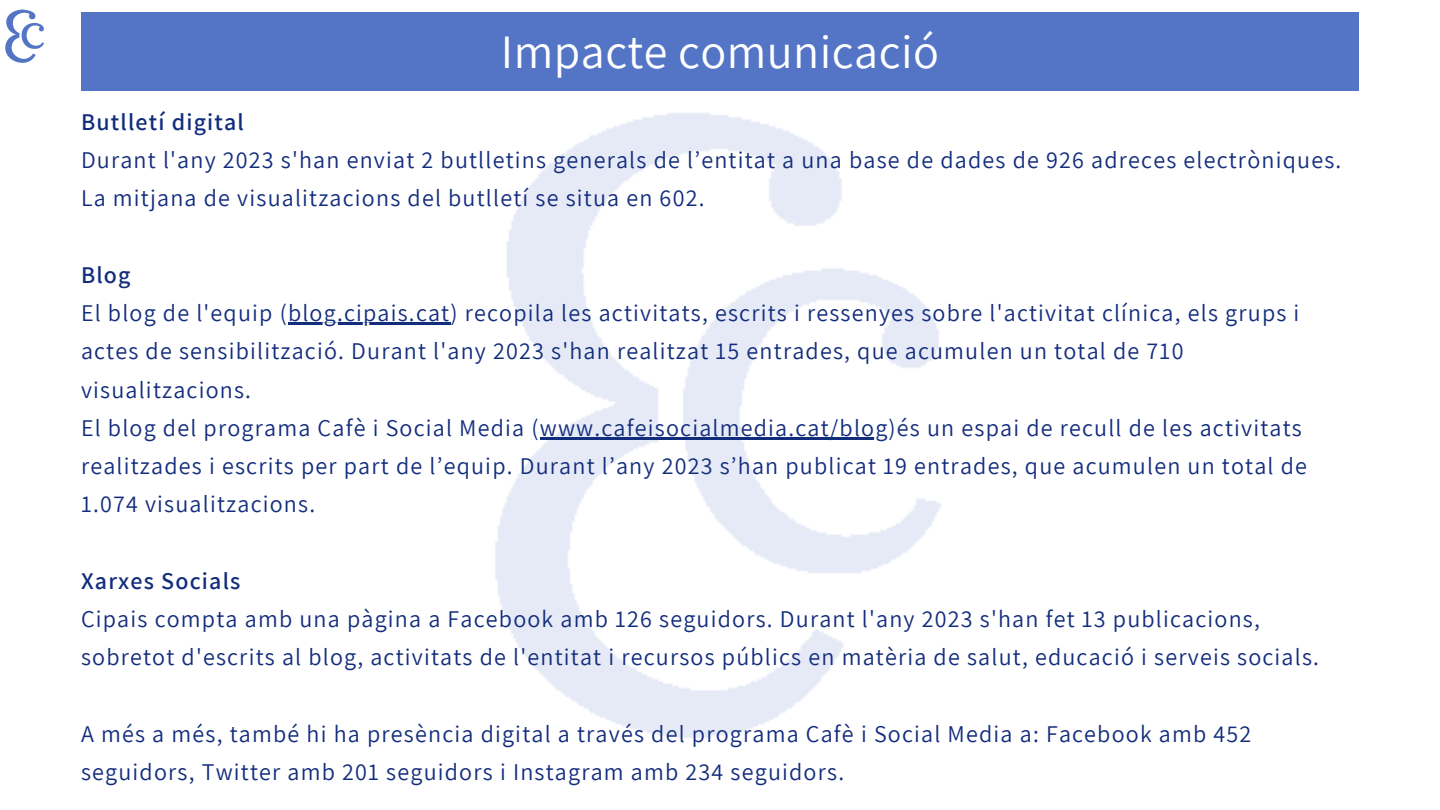
<style>
.page{position:relative;width:1440px;height:810px;background:#fff}
.page>*{position:absolute;margin:0;border:0;box-sizing:border-box;transform-origin:0 0}
.t1{font:48px "Assistant";letter-spacing:.01em;color:#fff}
.t2{font:24px/38.2px "Assistant";letter-spacing:.05em;color:#132d7d}
.t3{font:600 24px "Assistant";letter-spacing:.05em;color:#132d7d}
</style>
<div class="page">
<img style="left:5px;top:9px;width:39px;height:54px">
<img style="left:424px;top:113px;width:517px;height:625px">
<hr style="left:288px;top:323px;width:162px;height:2px;background:#132d7d">
<hr style="left:540px;top:437px;width:349px;height:3px;background:#132d7d">
<div style="left:81px;top:12px;width:1278px;height:79px;background:#5474c6"></div>
<h1 class="t1" style="left:501px;top:19px;width:440px">Impacte comunicació</h1>
<p class="t3" style="left:81px;top:105px;width:164px">Butlletí digital</p>
<p class="t2" style="left:81px;top:140px;width:1262px">Durant l'any 2023 s'han enviat 2 butlletins generals de l’entitat a una base de dades de 926 adreces electròniques.<br>La mitjana de visualitzacions del butlletí se situa en 602.</p>
<p class="t3" style="left:81px;top:258px;width:51px">Blog</p>
<p class="t2" style="left:81px;top:293px;width:1228px">El blog de l'equip (blog.cipais.cat) recopila les activitats, escrits i ressenyes sobre l'activitat clínica, els grups i actes de sensibilització. Durant l'any 2023 s'han realitzat 15 entrades, que acumulen un total de 710 visualitzacions.<br>El blog del programa Cafè i Social Media (www.cafeisocialmedia.cat/blog)és un espai de recull de les activitats realitzades i escrits per part de l’equip. Durant l’any 2023 s’han publicat 19 entrades, que acumulen un total de 1.074 visualitzacions.</p>
<p class="t3" style="left:81px;top:564px;width:161px">Xarxes Socials</p>
<p class="t2" style="left:81px;top:599px;width:1240px">Cipais compta amb una pàgina a Facebook amb 126 seguidors. Durant l'any 2023 s'han fet 13 publicacions, sobretot d'escrits al blog, activitats de l'entitat i recursos públics en matèria de salut, educació i serveis socials.</p>
<p class="t2" style="left:81px;top:714px;width:1172px">A més a més, també hi ha presència digital a través del programa Cafè i Social Media a: Facebook amb 452 seguidors, Twitter amb 201 seguidors i Instagram amb 234 seguidors.</p>
</div>
